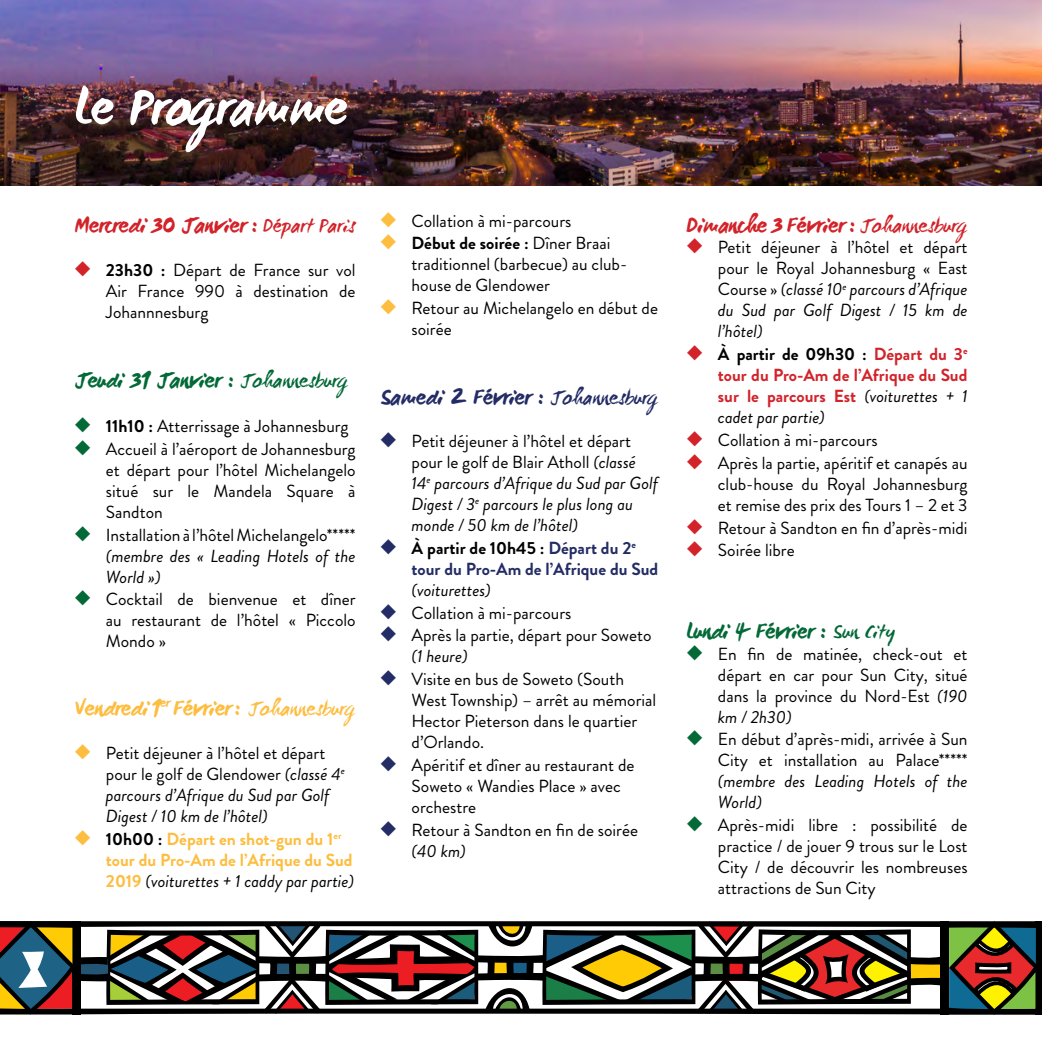
<style>
.page{position:relative;width:1042px;height:1042px;background:#fff}
.page>*{position:absolute;margin:0;border:0;box-sizing:border-box;transform-origin:0 0}
.Titre{font:700 52.5px "WC Mano Negra Bta";color:#fff}
.jours_programme{font:700 22.75px "WC Mano Negra Bta";color:#d2232a}
.jours_programme-2{font:700 22.75px "WC Mano Negra Bta";color:#036937}
.jours_programme-3{font:700 22.75px "WC Mano Negra Bta";color:#fdbd3f}
.jours_programme-4{font:700 22.75px "WC Mano Negra Bta";color:#232c65}
.textes_programme{font:17.5px/21px "Brandon Grotesque";color:#000}
.jours_programme-5{font:17.5px/21px "Brandon Grotesque";color:#000;text-align:justify}
.textes_programme-2{font:italic 17.5px/21px "Brandon Grotesque";color:#000}
.textes_programme-3{font:700 17.5px/21px "Brandon Grotesque";color:#d2232a;text-align:justify}
.textes_programme-4{font:700 17.5px/21px "Brandon Grotesque";color:#fdbd3f}
.textes_programme-5{font:700 17.5px/21px "Brandon Grotesque";color:#232c65}
.Style_de_paragraphe{font:17.5px "Brandon Grotesque";color:#000}
.s1{font-weight:400;font-size:21px}
.s2{color:#d2232a}
.s3{font-weight:700}
.s4{color:#036937}
.s5{font-style:italic}
.s6{color:#fdbd3f}
.s7{font-style:normal}
.s8{color:#000}
.s9{font-weight:400;font-style:italic;color:#000}
.s10{color:#232c65}
</style>
<div class="page">
<img style="left:0;top:0;width:1042px;height:186px">
<svg style="left:0;top:921px;width:1042px;height:94px"></svg>
<hr style="left:1038px;top:921px;width:4px;height:93px;background:#000">
<p class="Titre" style="left:74px;top:72px;width:274px">Le Programme</p>
<p class="jours_programme" style="left:74px;top:209px;width:283px">Mercredi 30 Janvier : <span class="s1">Départ Paris</span></p>
<p class="jours_programme-5" style="left:106px;top:260px;width:251px;text-indent:-32px"><span class="s2">◆</span> <span class="s3">23h30 :</span> Départ de France sur vol Air France 990 à destination de Johannnesburg</p>
<p class="jours_programme-2" style="left:74px;top:365px;width:275px">Jeudi 31 Janvier : <span class="s1">Johannesburg</span></p>
<p class="Style_de_paragraphe" style="left:74px;top:414px;width:276px"><span class="s4">◆</span> <span class="s3">11h10 :</span> Atterrissage à Johannesburg</p>
<p class="jours_programme-5" style="left:106px;top:438px;width:251px;text-indent:-32px"><span class="s4">◆</span> Accueil à l’aéroport de Johannesburg et départ pour l’hôtel Michelangelo situé sur le Mandela Square à Sandton</p>
<p class="jours_programme-5" style="left:106px;top:524px;width:251px;text-indent:-32px"><span class="s4">◆</span> Installation à l’hôtel Michelangelo***** <span class="s5">(membre des « Leading Hotels of the World »)</span></p>
<p class="jours_programme-5" style="left:106px;top:589px;width:251px;text-indent:-32px"><span class="s4">◆</span> Cocktail de bienvenue et dîner au restaurant de l’hôtel « Piccolo Mondo »</p>
<p class="jours_programme-3" style="left:74px;top:692px;width:283px">Vendredi 1<sup>er</sup> Février : <span class="s1">Johannesburg</span></p>
<p class="textes_programme-2" style="left:106px;top:743px;width:241px;text-indent:-32px"><span class="s6">◆</span> <span class="s7">Petit déjeuner à l’hôtel et départ pour le golf de Glendower</span> (classé 4<sup>e </sup>parcours d’Afrique du Sud par Golf<br>Digest / 10 km de l’hôtel)</p>
<p class="textes_programme-4" style="left:106px;top:829px;width:250px;text-indent:-32px">◆ <span class="s8">10h00 :</span> Départ en shot-gun du 1<sup>er </sup>tour du Pro-Am de l’Afrique du Sud<br>2019 <span class="s9">(voiturettes + 1 caddy par partie)</span></p>
<p class="textes_programme" style="left:380px;top:210px;width:193px"><span class="s6">◆</span> Collation à mi-parcours</p>
<p class="textes_programme" style="left:411px;top:233px;width:217px;text-indent:-32px"><span class="s6">◆</span> <span class="s3">Début de soirée :</span> Dîner Braai traditionnel (barbecue) au club&shy;house de Glendower</p>
<p class="textes_programme" style="left:411px;top:298px;width:248px;text-indent:-32px"><span class="s6">◆</span> Retour au Michelangelo en début de soirée</p>
<p class="jours_programme-4" style="left:380px;top:382px;width:279px">Samedi 2 Février : <span class="s1">Johannesburg</span></p>
<p class="textes_programme-2" style="left:411px;top:431px;width:248px;text-indent:-32px"><span class="s10">◆</span> <span class="s7">Petit déjeuner à l’hôtel et départ pour le golf de Blair Atholl</span> (classé 14<sup>e</sup> parcours d’Afrique du Sud par Golf Digest / 3<sup>e</sup> parcours le plus long au monde / 50 km de l’hôtel)</p>
<p class="textes_programme-5" style="left:411px;top:538px;width:248px;text-indent:-32px">◆ <span class="s8">À partir de 10h45 :</span> Départ du 2<sup>e </sup>tour du Pro-Am de l’Afrique du Sud <span class="s9">(voiturettes)</span></p>
<p class="textes_programme" style="left:380px;top:602px;width:193px"><span class="s10">◆</span> Collation à mi-parcours</p>
<p class="textes_programme" style="left:411px;top:625px;width:241px;text-indent:-32px"><span class="s10">◆</span> Après la partie, départ pour Soweto <span class="s5">(1 heure)</span></p>
<p class="textes_programme" style="left:411px;top:669px;width:246px;text-indent:-32px"><span class="s10">◆</span> Visite en bus de Soweto (South<br>West Township) – arrêt au mémorial<br>Hector Pieterson dans le quartier d’Orlando.</p>
<p class="textes_programme" style="left:411px;top:755px;width:224px;text-indent:-32px"><span class="s10">◆</span> Apéritif et dîner au restaurant de<br>Soweto « Wandies Place » avec orchestre</p>
<p class="textes_programme" style="left:411px;top:819px;width:228px;text-indent:-32px"><span class="s10">◆</span> Retour à Sandton en fin de soirée <span class="s5">(40 km)</span></p>
<p class="jours_programme" style="left:686px;top:209px;width:283px">Dimanche 3 Février : <span class="s1">Johannesburg</span></p>
<p class="textes_programme" style="left:718px;top:237px;width:251px;text-align:justify;text-indent:-32px"><span class="s2">◆</span> Petit déjeuner à l’hôtel et départ pour le Royal Johannesburg « East Course » <span class="s5">(classé 10</span><sup>e</sup> <span class="s5">parcours d’Afrique du Sud par Golf Digest / 15 km de l’hôtel)</span></p>
<p class="textes_programme-3" style="left:718px;top:344px;width:251px;text-indent:-32px">◆ <span class="s8">À partir de 09h30 :</span> Départ du 3<sup>e </sup>tour du Pro-Am de l’Afrique du Sud sur le parcours Est <span class="s9">(voiturettes + 1 cadet par partie)</span></p>
<p class="textes_programme" style="left:686px;top:430px;width:193px"><span class="s2">◆</span> Collation à mi-parcours</p>
<p class="textes_programme" style="left:718px;top:452px;width:251px;text-align:justify;text-indent:-32px"><span class="s2">◆</span> Après la partie, apéritif et canapés au club-house du Royal Johannesburg et remise des prix des Tours 1 – 2 et 3</p>
<p class="textes_programme" style="left:686px;top:517px;width:283px"><span class="s2">◆</span> Retour à Sandton en fin d’après-midi</p>
<p class="textes_programme" style="left:686px;top:540px;width:110px"><span class="s2">◆</span> Soirée libre</p>
<p class="jours_programme-2" style="left:686px;top:615px;width:211px">Lundi 4 Février : <span class="s1">Sun City</span></p>
<p class="textes_programme" style="left:718px;top:643px;width:251px;text-align:justify;text-indent:-32px"><span class="s4">◆</span> En fin de matinée, check-out et départ en car pour Sun City, situé dans la province du Nord-Est <span class="s5">(190 km / 2h30)</span></p>
<p class="textes_programme" style="left:718px;top:729px;width:251px;text-align:justify;text-indent:-32px"><span class="s4">◆</span> En début d’après-midi, arrivée à Sun City et installation au Palace***** <span class="s5">(membre des Leading Hotels of the World)</span></p>
<p class="textes_programme" style="left:718px;top:815px;width:251px;text-align:justify;text-indent:-32px"><span class="s4">◆</span> Après-midi libre : possibilité de practice / de jouer 9 trous sur le Lost City / de découvrir les nombreuses attractions de Sun City</p>
</div>
